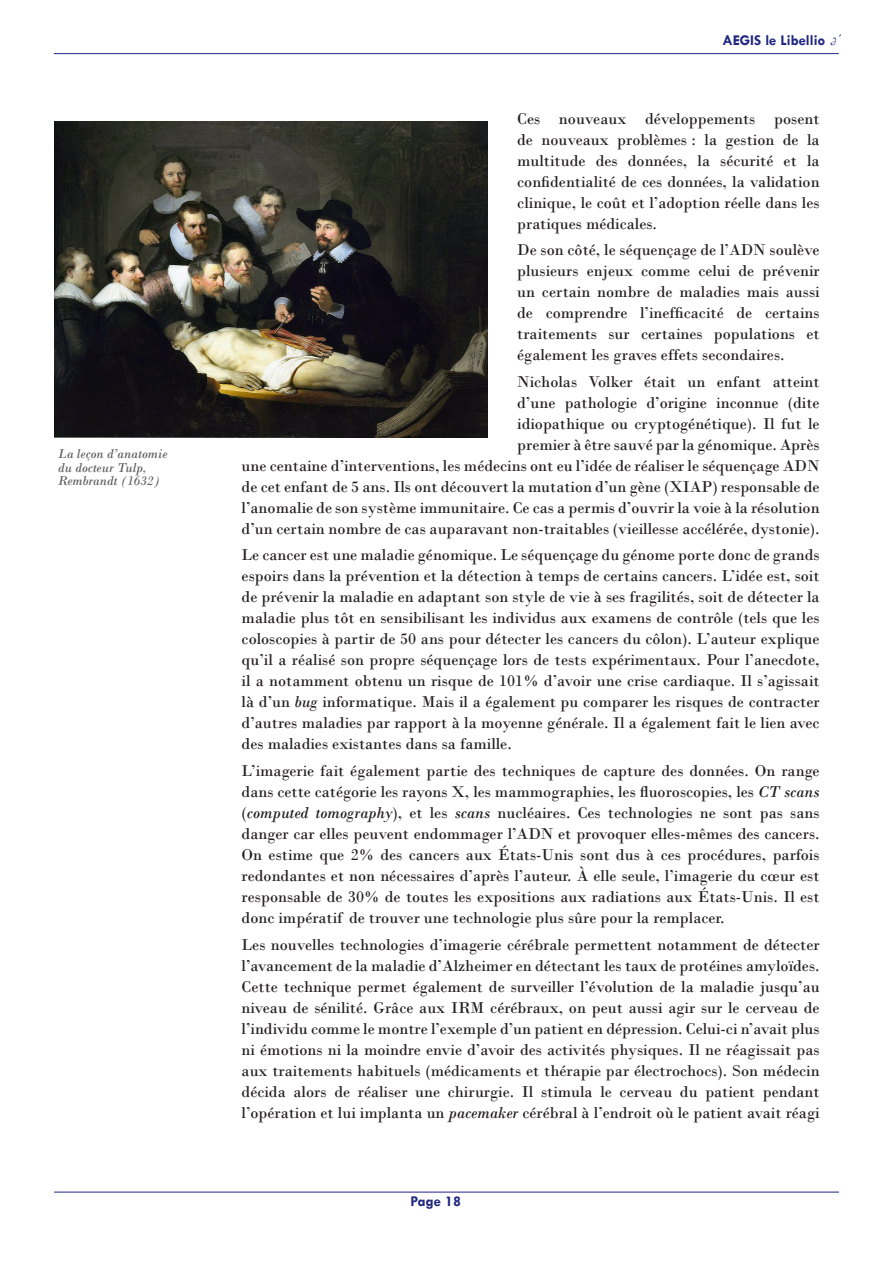
<style>
.page{position:relative;width:893px;height:1263px;background:#fff}
.page>*{position:absolute;margin:0;border:0;box-sizing:border-box;transform-origin:0 0}
.Article_-_Texte{font:16.5px/21px "Bodoni";color:#231f20;text-align:justify}
.t1{font:700 15px "Tw Cen";color:#202780}
.Article_-_Légendes_p{font:italic 13.5px/13.5px "Bodoni";color:#5f5f5f}
.s1{font-family:"French Script";font-weight:400;font-style:italic;font-size:16.5px}
.s2{font-style:italic}
</style>
<div class="page">
<hr style="left:54px;top:1192px;width:785px;height:1px;background:#202780">
<hr style="left:54px;top:53px;width:785px;height:1px;background:#202780">
<img style="left:54px;top:122px;width:434px;height:315px">
<p class="Article_-_Légendes_p" style="left:58px;top:447px;width:111px">La leçon d’anatomie du docteur Tulp,<br>Rembrandt (1632)</p>
<p class="t1" style="left:722px;top:31px;width:124px">AEGIS le Libellio <span class="s1">d’</span></p>
<p class="Article_-_Texte" style="left:517px;top:108px;width:304px">Ces nouveaux développements posent de nouveaux problèmes : la gestion de la multitude des données, la sécurité et la confidentialité de ces données, la validation clinique, le coût et l’adoption réelle dans les pratiques médicales.</p>
<p class="Article_-_Texte" style="left:517px;top:239px;width:304px">De son côté, le séquençage de l’ADN soulève plusieurs enjeux comme celui de prévenir un certain nombre de maladies mais aussi de comprendre l’inefficacité de certains traitements sur certaines populations et également les graves effets secondaires.</p>
<p class="Article_-_Texte" style="left:242px;top:371px;width:580px;text-align:right">Nicholas Volker était un enfant atteint<br>d’une pathologie d’origine inconnue (dite<br>idiopathique ou cryptogénétique). Il fut le<br>premier à être sauvé par la génomique. Après<br>une centaine d’interventions, les médecins ont eu l’idée de réaliser le séquençage ADN de cet enfant de 5 ans. Ils ont découvert la mutation d’un gène (XIAP) responsable de l’anomalie de son système immunitaire. Ce cas a permis d’ouvrir la voie à la résolution d’un certain nombre de cas auparavant non-traitables (vieillesse accélérée, dystonie).</p>
<p class="Article_-_Texte" style="left:242px;top:544px;width:580px">Le cancer est une maladie génomique. Le séquençage du génome porte donc de grands espoirs dans la prévention et la détection à temps de certains cancers. L’idée est, soit de prévenir la maladie en adaptant son style de vie à ses fragilités, soit de détecter la maladie plus tôt en sensibilisant les individus aux examens de contrôle (tels que les coloscopies à partir de 50 ans pour détecter les cancers du côlon). L’auteur explique qu’il a réalisé son propre séquençage lors de tests expérimentaux. Pour l’anecdote, il a notamment obtenu un risque de 101% d’avoir une crise cardiaque. Il s’agissait là d’un <span class="s2">bug</span> informatique. Mais il a également pu comparer les risques de contracter d’autres maladies par rapport à la moyenne générale. Il a également fait le lien avec des maladies existantes dans sa famille.</p>
<p class="Article_-_Texte" style="left:242px;top:760px;width:579px">L’imagerie fait également partie des techniques de capture des données. On range dans cette catégorie les rayons X, les mammographies, les fluoroscopies, les <span class="s2">CT scans </span>(<span class="s2">computed tomography</span>), et les <span class="s2">scans</span> nucléaires. Ces technologies ne sont pas sans danger car elles peuvent endommager l’ADN et provoquer elles-mêmes des cancers.<br>On estime que 2% des cancers aux États-Unis sont dus à ces procédures, parfois redondantes et non nécessaires d’après l’auteur. À elle seule, l’imagerie du cœur est responsable de 30% de toutes les expositions aux radiations aux États-Unis. Il est donc impératif de trouver une technologie plus sûre pour la remplacer.</p>
<p class="Article_-_Texte" style="left:242px;top:934px;width:580px">Les nouvelles technologies d’imagerie cérébrale permettent notamment de détecter l’avancement de la maladie d’Alzheimer en détectant les taux de protéines amyloïdes.<br>Cette technique permet également de surveiller l’évolution de la maladie jusqu’au niveau de sénilité. Grâce aux IRM cérébraux, on peut aussi agir sur le cerveau de l’individu comme le montre l’exemple d’un patient en dépression. Celui-ci n’avait plus ni émotions ni la moindre envie d’avoir des activités physiques. Il ne réagissait pas aux traitements habituels (médicaments et thérapie par électrochocs). Son médecin décida alors de réaliser une chirurgie. Il stimula le cerveau du patient pendant l’opération et lui implanta un <span class="s2">pacemaker</span> cérébral à l’endroit où le patient avait réagi</p>
<p class="t1" style="left:410px;top:1192px;width:52px">Page 18</p>
</div>
